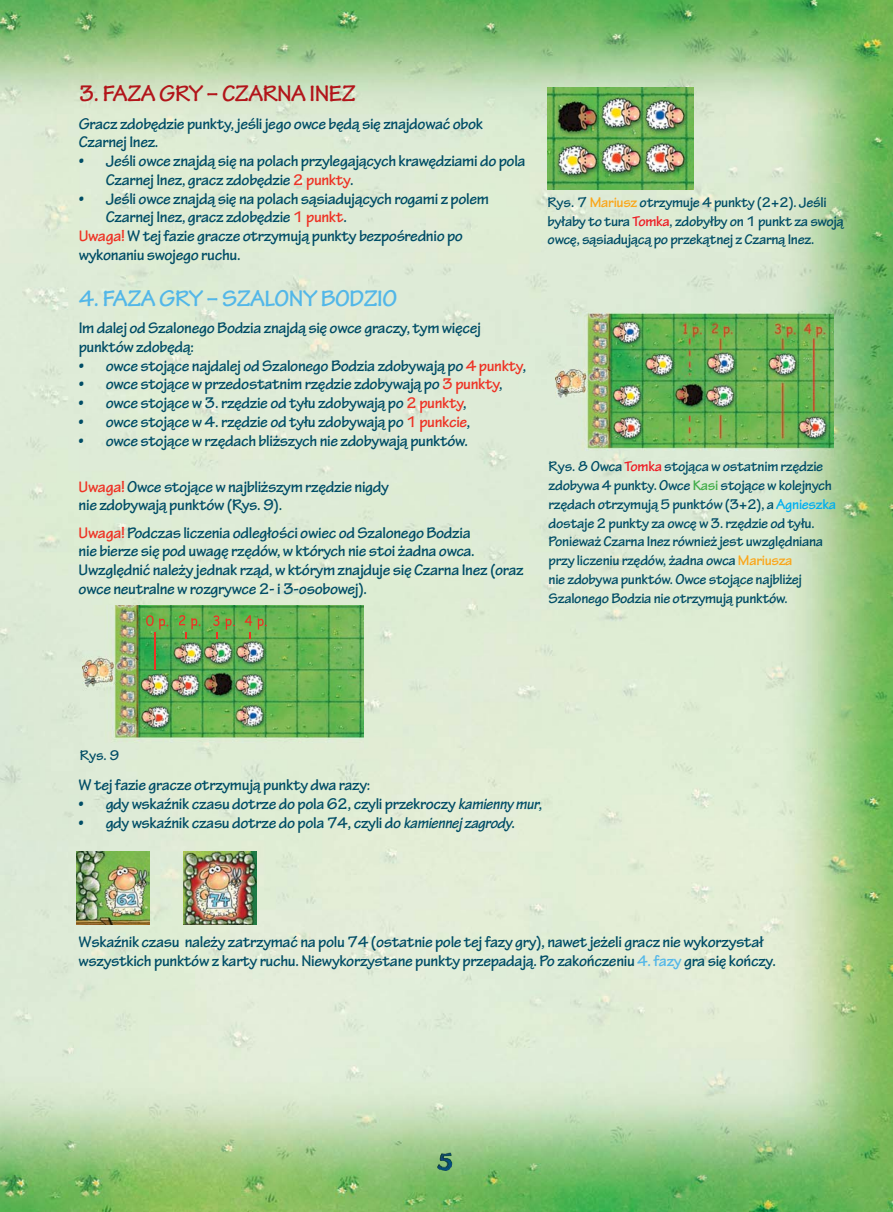
<style>
.page{position:relative;width:893px;height:1212px;background:#fff}
.page>*{position:absolute;margin:0;border:0;box-sizing:border-box;transform-origin:0 0}
.t1{font:700 24px "Tekton Pro";letter-spacing:-.02em;color:#53b7e8}
.t2{font:700 24px "Tekton Pro";letter-spacing:-.02em;color:#b2151a}
.t3{font:700 16.5px/18.8px "Tekton Pro";letter-spacing:-.02em;color:#004d66}
.t4{font:700 15px/18.8px "Tekton Pro";letter-spacing:-.02em;color:#004d66}
.s1{color:#ee3224}
.s2{color:#faa61a}
.s3{color:#ed1c24}
.s4{color:#41ad49}
.s5{color:#00aeef}
.s6{font-style:italic}
.s7{color:#53b7e8}
</style>
<div class="page">
<img style="left:0;top:0;width:893px;height:1212px">
<img style="left:436px;top:1152px;width:18px;height:19px">
<img style="left:548px;top:87px;width:145px;height:103px">
<img style="left:83px;top:605px;width:281px;height:145px">
<svg style="left:146px;top:615px;width:22px;height:15px"></svg>
<svg style="left:213px;top:615px;width:6px;height:11px"></svg>
<svg style="left:226px;top:618px;width:9px;height:12px"></svg>
<svg style="left:245px;top:615px;width:7px;height:11px"></svg>
<svg style="left:258px;top:618px;width:9px;height:12px"></svg>
<hr style="left:155px;top:632px;width:1px;height:37px;background:#ee3224">
<svg style="left:179px;top:615px;width:21px;height:24px"></svg>
<svg style="left:216px;top:632px;width:2px;height:7px"></svg>
<img style="left:555px;top:313px;width:278px;height:144px">
<img style="left:77px;top:851px;width:73px;height:73px">
<img style="left:184px;top:851px;width:73px;height:73px">
<h1 class="t2" style="left:79px;top:84px;width:278px">3. FAZA GRY – CZARNA INEZ</h1>
<p class="t3" style="left:79px;top:115px;width:406px">Gracz zdobędzie punkty, jeśli jego owce będą się znajdować obok<br>Czarnej Inez.</p>
<p class="t3" style="left:106px;top:153px;width:421px;text-indent:-27px">• Jeśli owce znajdą się na polach przylegających krawędziami do pola<br>Czarnej Inez, gracz zdobędzie <span class="s1">2 punkty</span>.</p>
<p class="t3" style="left:79px;top:190px;width:412px">• Jeśli owce znajdą się na polach sąsiadujących rogami z polem</p>
<p class="t3" style="left:106px;top:209px;width:243px">Czarnej Inez, gracz zdobędzie <span class="s1">1 punkt</span>.</p>
<p class="t3" style="left:79px;top:228px;width:386px"><span class="s1">Uwaga!</span> W tej fazie gracze otrzymują punkty bezpośrednio po</p>
<p class="t3" style="left:79px;top:247px;width:164px">wykonaniu swojego ruchu.</p>
<h1 class="t1" style="left:79px;top:289px;width:320px">4. FAZA GRY – SZALONY BODZIO</h1>
<p class="t3" style="left:79px;top:320px;width:404px">Im dalej od Szalonego Bodzia znajdą się owce graczy, tym więcej punktów zdobędą:</p>
<p class="t3" style="left:79px;top:357px;width:449px">• owce stojące najdalej od Szalonego Bodzia zdobywają po <span class="s1">4 punkty</span>,</p>
<p class="t3" style="left:79px;top:376px;width:426px">• owce stojące w przedostatnim rzędzie zdobywają po <span class="s1">3 punkty</span>,</p>
<p class="t3" style="left:79px;top:395px;width:390px">• owce stojące w 3. rzędzie od tyłu zdobywają po <span class="s1">2 punkty</span>,</p>
<p class="t3" style="left:79px;top:414px;width:393px">• owce stojące w 4. rzędzie od tyłu zdobywają po <span class="s1">1 punkcie</span>,</p>
<p class="t3" style="left:79px;top:432px;width:391px">• owce stojące w rzędach bliższych nie zdobywają punktów.</p>
<p class="t3" style="left:79px;top:478px;width:312px"><span class="s1">Uwaga!</span> Owce stojące w najbliższym rzędzie nigdy nie zdobywają punktów (Rys. 9).</p>
<p class="t3" style="left:79px;top:524px;width:447px"><span class="s1">Uwaga!</span> Podczas liczenia odległości owiec od Szalonego Bodzia<br>nie bierze się pod uwagę rzędów, w których nie stoi żadna owca.<br>Uwzględnić należy jednak rząd, w którym znajduje się Czarna Inez (oraz owce neutralne w rozgrywce 2- i 3-osobowej).</p>
<p class="t4" style="left:547px;top:194px;width:298px">Rys. 7 <span class="s2">Mariusz</span> otrzymuje 4 punkty (2+2). Jeśli byłaby to tura <span class="s3">Tomka</span>, zdobyłby on 1 punkt za swoją owcę, sąsiadującą po przekątnej z Czarną Inez.</p>
<p class="t4" style="left:549px;top:458px;width:289px">Rys. 8 Owca <span class="s3">Tomka</span> stojąca w ostatnim rzędzie zdobywa 4 punkty. Owce <span class="s4">Kasi</span> stojące w kolejnych rzędach otrzymują 5 punktów (3+2), a <span class="s5">Agnieszka </span>dostaje 2 punkty za owcę w 3. rzędzie od tyłu.<br>Ponieważ Czarna Inez również jest uwzględniana przy liczeniu rzędów, żadna owca <span class="s2">Mariusza<br></span>nie zdobywa punktów. Owce stojące najbliżej Szalonego Bodzia nie otrzymują punktów.</p>
<p class="t4" style="left:80px;top:747px;width:41px">Rys. 9</p>
<p class="t3" style="left:79px;top:777px;width:293px">W tej fazie gracze otrzymują punkty dwa razy:</p>
<p class="t3" style="left:79px;top:795px;width:465px">• gdy wskaźnik czasu dotrze do pola 62, czyli przekroczy <span class="s6">kamienny mur</span>,</p>
<p class="t3" style="left:79px;top:814px;width:438px">• gdy wskaźnik czasu dotrze do pola 74, czyli do <span class="s6">kamiennej zagrody</span>.</p>
<p class="t3" style="left:79px;top:933px;width:699px">Wskaźnik czasu należy zatrzymać na polu 74 (ostatnie pole tej fazy gry), nawet jeżeli gracz nie wykorzystał wszystkich punktów z karty ruchu. Niewykorzystane punkty przepadają. Po zakończeniu <span class="s7">4. fazy</span> gra się kończy.</p>
</div>
